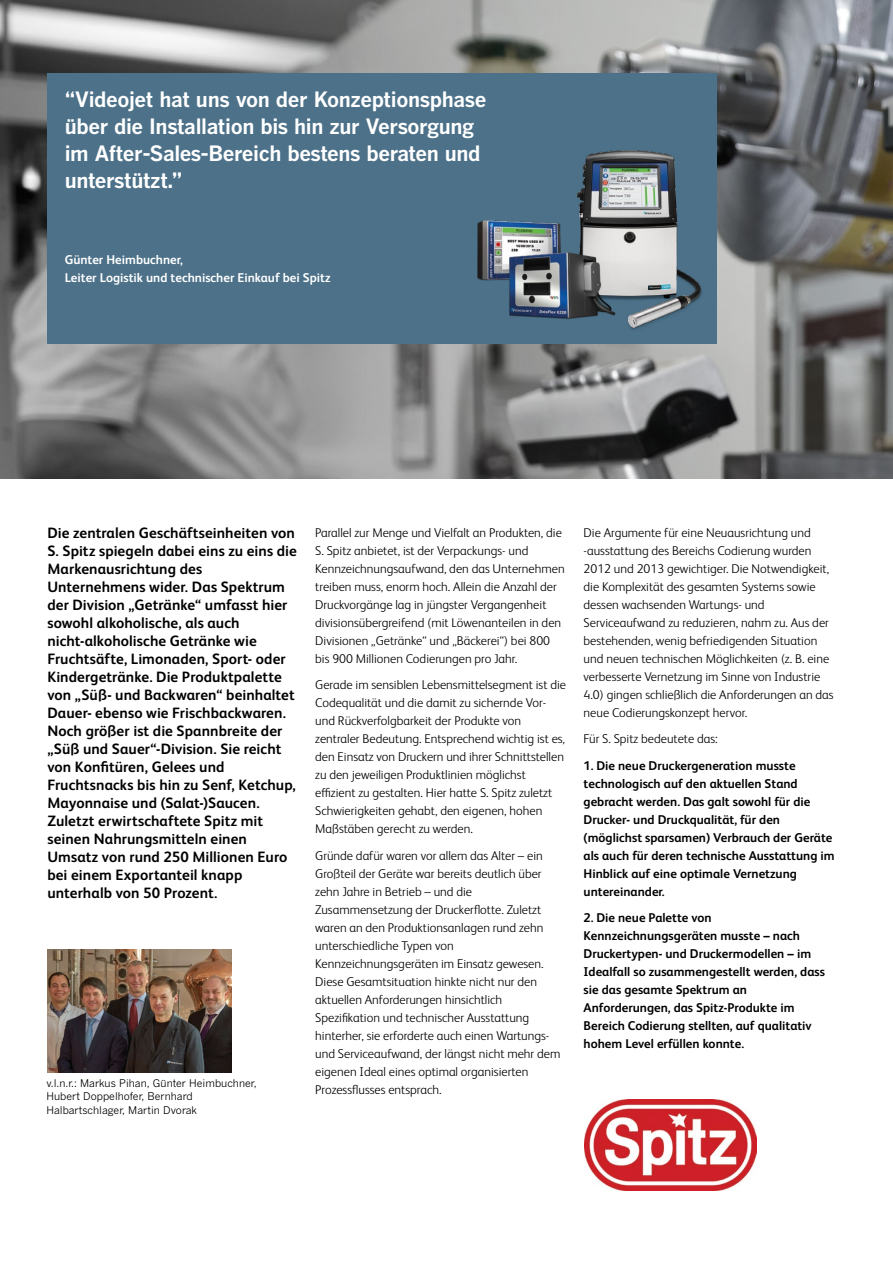
<style>
.page{position:relative;width:893px;height:1263px;background:#fff}
.page>*{position:absolute;margin:0;border:0;box-sizing:border-box;transform-origin:0 0}
.Sub_Call-out_14pt_wh{font:700 21px/27px "Benton Gothic";letter-spacing:-.02em;color:#fff}
.CS_intro_copy{font:700 15px/18px "FS Albert Pro";letter-spacing:.005em;color:#000}
.Body_8_5_12{font:300 12.75px/18px "FS Albert Pro";color:#000}
.Body_8_5_12-2{font:700 12.75px/18px "FS Albert Pro";color:#000}
.Body_8_5_12_bold{font:700 12.75px/18px "FS Albert Pro";color:#fff}
.t1{font:10.5px/13.5px "Benton Gothic";color:#000}
</style>
<div class="page">
<img style="left:0;top:0;width:893px;height:478px">
<div style="left:47px;top:73px;width:670px;height:270px;background:#4c7189"></div>
<img style="left:576px;top:150px;width:126px;height:180px">
<img style="left:477px;top:207px;width:149px;height:122px">
<img style="left:47px;top:949px;width:184px;height:123px">
<img style="left:584px;top:1099px;width:173px;height:91px">
<p class="Sub_Call-out_14pt_wh" style="left:65px;top:86px;width:423px">“Videojet hat uns von der Konzeptionsphase über die Installation bis hin zur Versorgung im After-Sales-Bereich bestens beraten und unterstützt.”</p>
<p class="Body_8_5_12_bold" style="left:65px;top:250px;width:267px">Günter Heimbuchner,<br>Leiter Logistik und technischer Einkauf bei Spitz</p>
<p class="CS_intro_copy" style="left:47px;top:523px;width:251px">Die zentralen Geschäftseinheiten von S. Spitz spiegeln dabei eins zu eins die Markenausrichtung des Unternehmens wider. Das Spektrum der Division „Getränke“ umfasst hier sowohl alkoholische, als auch nicht-alkoholische Getränke wie Fruchtsäfte, Limonaden, Sport- oder Kindergetränke. Die Produktpalette von „Süß- und Backwaren“ beinhaltet Dauer- ebenso wie Frischbackwaren.<br>Noch größer ist die Spannbreite der „Süß und Sauer“-Division. Sie reicht von Konfitüren, Gelees und Fruchtsnacks bis hin zu Senf, Ketchup, Mayonnaise und (Salat-)Saucen.<br>Zuletzt erwirtschaftete Spitz mit seinen Nahrungsmitteln einen Umsatz von rund 250 Millionen Euro bei einem Exportanteil knapp unterhalb von 50 Prozent.</p>
<p class="t1" style="left:46px;top:1076px;width:212px">v.l.n.r.: Markus Pihan, Günter Heimbuchner,<br>Hubert Doppelhofer, Bernhard<br>Halbartschlager, Martin Dvorak</p>
<p class="Body_8_5_12" style="left:315px;top:522px;width:251px">Parallel zur Menge und Vielfalt an Produkten, die S. Spitz anbietet, ist der Verpackungs- und Kennzeichnungsaufwand, den das Unternehmen treiben muss, enorm hoch. Allein die Anzahl der Druckvorgänge lag in jüngster Vergangenheit divisionsübergreifend (mit Löwenanteilen in den Divisionen „Getränke“ und „Bäckerei“) bei 800 bis 900 Millionen Codierungen pro Jahr.</p>
<p class="Body_8_5_12" style="left:315px;top:675px;width:252px">Gerade im sensiblen Lebensmittelsegment ist die Codequalität und die damit zu sichernde Vor&shy;und Rückverfolgbarkeit der Produkte von zentraler Bedeutung. Entsprechend wichtig ist es, den Einsatz von Druckern und ihrer Schnittstellen zu den jeweiligen Produktlinien möglichst effizient zu gestalten. Hier hatte S. Spitz zuletzt Schwierigkeiten gehabt, den eigenen, hohen Maßstäben gerecht zu werden.</p>
<p class="Body_8_5_12" style="left:315px;top:845px;width:247px">Gründe dafür waren vor allem das Alter – ein Großteil der Geräte war bereits deutlich über zehn Jahre in Betrieb – und die Zusammensetzung der Druckerflotte. Zuletzt waren an den Produktionsanlagen rund zehn unterschiedliche Typen von Kennzeichnungsgeräten im Einsatz gewesen.<br>Diese Gesamtsituation hinkte nicht nur den aktuellen Anforderungen hinsichtlich Spezifikation und technischer Ausstattung hinterher, sie erforderte auch einen Wartungs&shy;und Serviceaufwand, der längst nicht mehr dem eigenen Ideal eines optimal organisierten Prozessflusses entsprach.</p>
<p class="Body_8_5_12" style="left:584px;top:522px;width:252px">Die Argumente für eine Neuausrichtung und -ausstattung des Bereichs Codierung wurden 2012 und 2013 gewichtiger. Die Notwendigkeit, die Komplexität des gesamten Systems sowie dessen wachsenden Wartungs- und Serviceaufwand zu reduzieren, nahm zu. Aus der bestehenden, wenig befriedigenden Situation und neuen technischen Möglichkeiten (z. B. eine verbesserte Vernetzung im Sinne von Industrie 4.0) gingen schließlich die Anforderungen an das neue Codierungskonzept hervor.</p>
<p class="Body_8_5_12" style="left:584px;top:729px;width:136px">Für S. Spitz bedeutete das:</p>
<p class="Body_8_5_12-2" style="left:584px;top:755px;width:253px">1. Die neue Druckergeneration musste technologisch auf den aktuellen Stand gebracht werden. Das galt sowohl für die Drucker- und Druckqualität, für den (möglichst sparsamen) Verbrauch der Geräte als auch für deren technische Ausstattung im Hinblick auf eine optimale Vernetzung untereinander.</p>
<p class="Body_8_5_12-2" style="left:584px;top:908px;width:243px">2. Die neue Palette von Kennzeichnungsgeräten musste – nach Druckertypen- und Druckermodellen – im Idealfall so zusammengestellt werden, dass sie das gesamte Spektrum an Anforderungen, das Spitz-Produkte im Bereich Codierung stellten, auf qualitativ hohem Level erfüllen konnte.</p>
</div>
